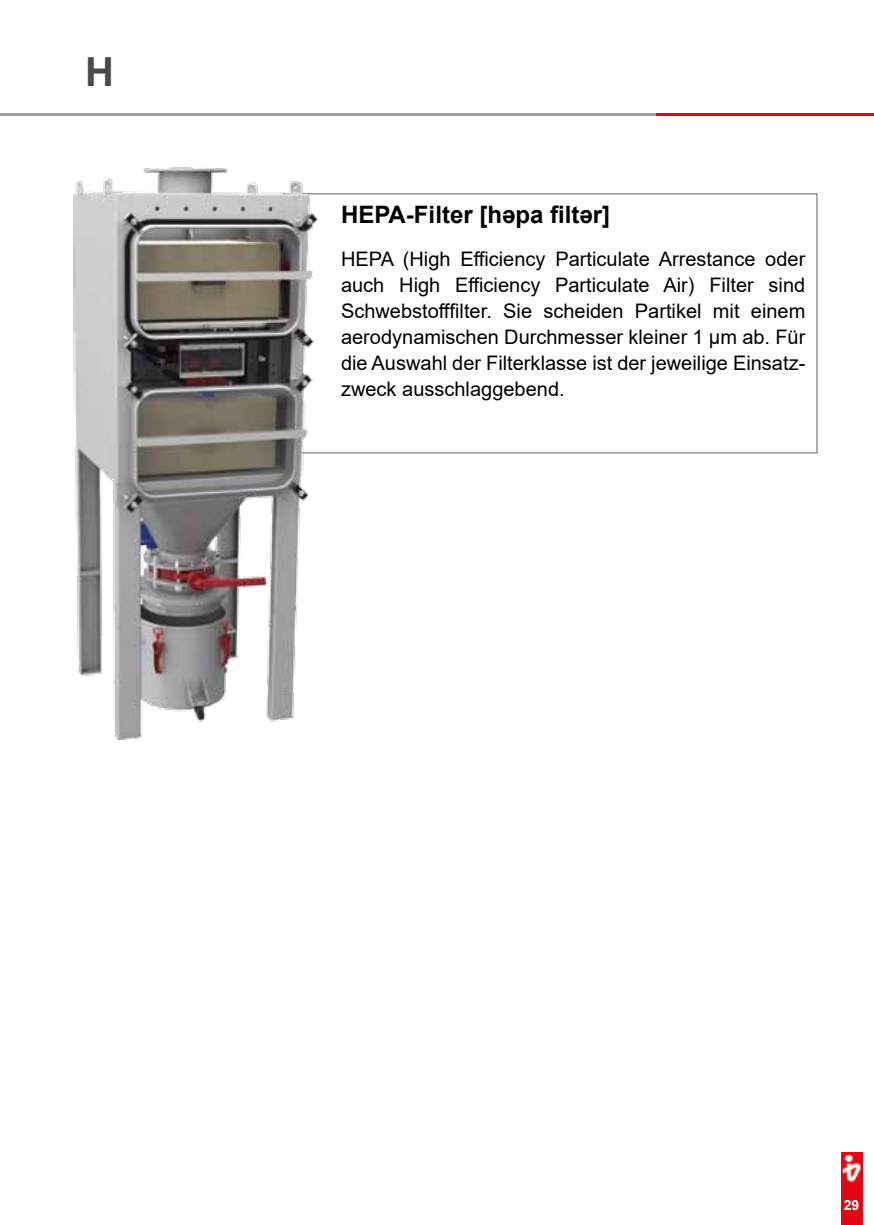
<style>
.page{position:relative;width:874px;height:1225px;background:#fff}
.page>*{position:absolute;margin:0;border:0;box-sizing:border-box;transform-origin:0 0}
.t1{font:700 40px "Arial";color:#4a4a49}
.t2{font:700 24px "Arial";color:#000}
.t3{font:20px/26px "Arial";color:#000;text-align:justify}
.t4{font:700 14px "Arial";color:#fff}
</style>
<div class="page">
<hr style="left:0;top:113px;width:741px;height:3px;background:#9ba0aa">
<hr style="left:656px;top:113px;width:217px;height:3px;background:#e30613">
<div style="left:840px;top:1152px;width:21px;height:73px;background:#e30613"></div>
<img style="left:842px;top:1155px;width:18px;height:28px">
<img style="left:73px;top:168px;width:245px;height:571px">
<h1 class="t1" style="left:85px;top:44px;width:30px">H</h1>
<p class="t2" style="left:341px;top:197px;width:270px">HEPA-Filter [həpa filtər]</p>
<p class="t3" style="left:341px;top:246px;width:465px">HEPA (High Efficiency Particulate Arrestance oder auch High Efficiency Particulate Air) Filter sind Schwebstofffilter. Sie scheiden Partikel mit einem aerodynamischen Durchmesser kleiner 1 µm ab. Für die Auswahl der Filterklasse ist der jeweilige Einsatz&shy;zweck ausschlaggebend.</p>
<p class="t4" style="left:843px;top:1195px;width:17px">29</p>
</div>
